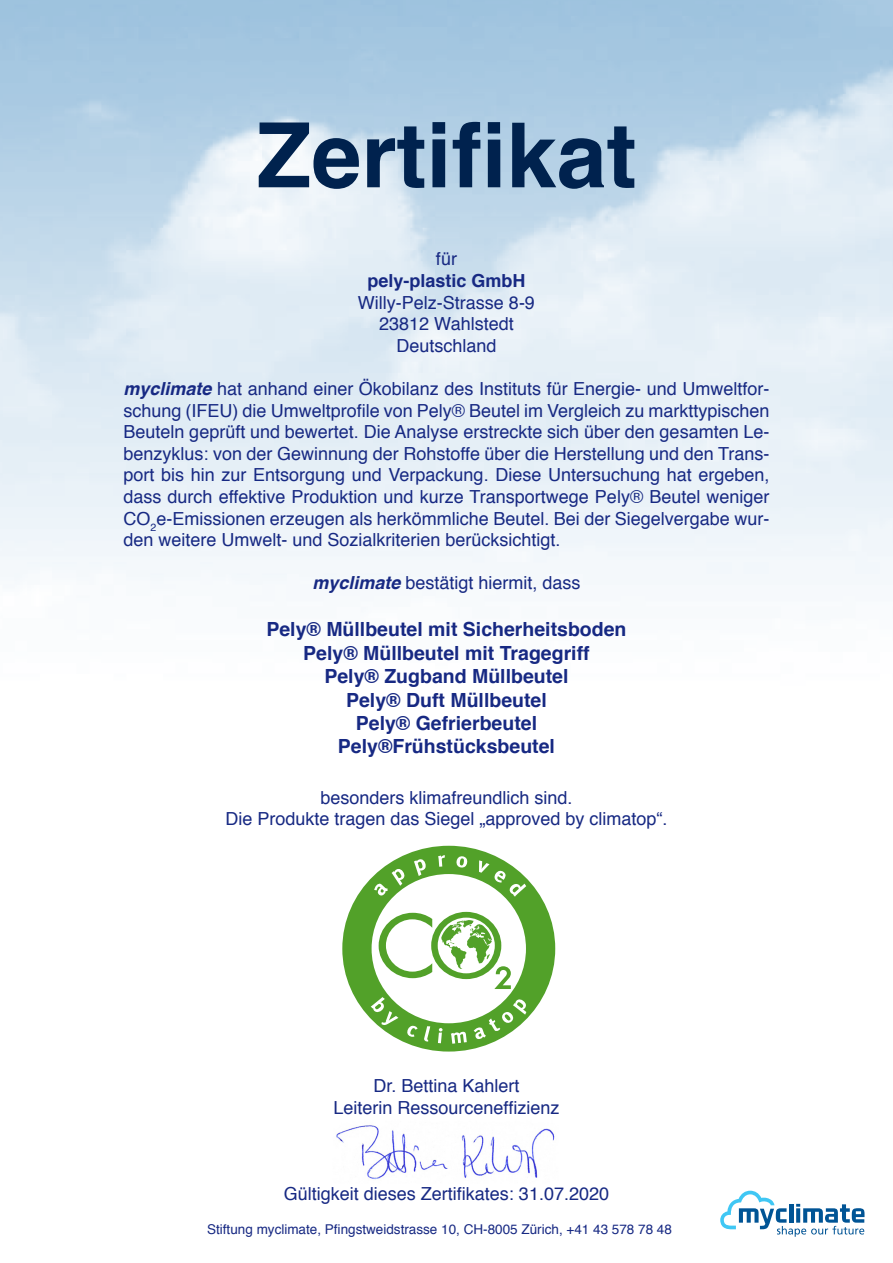
<style>
.page{position:relative;width:893px;height:1263px;background:#fff}
.page>*{position:absolute;margin:0;border:0;box-sizing:border-box;transform-origin:0 0}
.t1{font:700 90px "Helvetica";color:#00224e}
.t2{font:700 19.5px "Helvetica";color:#172983}
.t3{font:18px/21.6px "Helvetica";color:#172983;text-align:justify}
.t4{font:700 18px "Helvetica";color:#172983}
.t5{font:13.5px "Helvetica";color:#172983}
.s1{font-weight:700;font-style:italic}
</style>
<div class="page">
<img style="left:336px;top:1125px;width:219px;height:55px">
<div style="left:342px;top:846px;width:213px;height:205px;background:#52a129;border-radius:50%"></div>
<div style="left:372px;top:874px;width:154px;height:149px;background:#fff;border-radius:50%"></div>
<svg style="left:379px;top:912px;width:132px;height:77px"></svg>
<svg style="left:374px;top:869px;width:31px;height:27px"></svg>
<svg style="left:414px;top:859px;width:12px;height:17px"></svg>
<svg style="left:438px;top:855px;width:7px;height:12px"></svg>
<svg style="left:456px;top:856px;width:11px;height:12px"></svg>
<svg style="left:479px;top:860px;width:47px;height:37px"></svg>
<svg style="left:371px;top:997px;width:27px;height:28px"></svg>
<svg style="left:407px;top:1026px;width:11px;height:11px"></svg>
<svg style="left:424px;top:1026px;width:6px;height:15px"></svg>
<svg style="left:438px;top:1028px;width:5px;height:15px"></svg>
<svg style="left:451px;top:1032px;width:16px;height:12px"></svg>
<svg style="left:474px;top:999px;width:52px;height:40px"></svg>
<svg style="left:720px;top:1191px;width:144px;height:46px"></svg>
<p class="t1" style="left:256px;top:83px;width:382px">Zertifikat</p>
<p class="t3" style="left:436px;top:249px;width:23px">für</p>
<p class="t4" style="left:367px;top:266px;width:160px">pely-plastic GmbH</p>
<p class="t3" style="left:358px;top:292px;width:179px">Willy-Pelz-Strasse 8-9</p>
<p class="t3" style="left:379px;top:314px;width:136px">23812 Wahlstedt</p>
<p class="t3" style="left:396px;top:335px;width:102px">Deutschland</p>
<p class="t3" style="left:123px;top:378px;width:647px"><span class="s1">myclimate</span> hat anhand einer Ökobilanz des Instituts für Energie- und Umweltfor&shy;schung (IFEU) die Umweltprofile von Pely® Beutel im Vergleich zu markttypischen Beuteln geprüft und bewertet. Die Analyse erstreckte sich über den gesamten Le&shy;benzyklus: von der Gewinnung der Rohstoffe über die Herstellung und den Trans&shy;port bis hin zur Entsorgung und Verpackung. Diese Untersuchung hat ergeben, dass durch effektive Produktion und kurze Transportwege Pely® Beutel weniger CO<sub>2</sub>e-Emissionen erzeugen als herkömmliche Beutel. Bei der Siegelvergabe wur&shy;den weitere Umwelt- und Sozialkriterien berücksichtigt.</p>
<p class="t3" style="left:312px;top:573px;width:270px"><span class="s1">myclimate</span> bestätigt hiermit, dass</p>
<p class="t2" style="left:266px;top:614px;width:362px">Pely® Müllbeutel mit Sicherheitsboden</p>
<p class="t2" style="left:303px;top:637px;width:288px">Pely® Müllbeutel mit Tragegriff</p>
<p class="t2" style="left:324px;top:660px;width:246px">Pely® Zugband Müllbeutel</p>
<p class="t2" style="left:346px;top:684px;width:202px">Pely® Duft Müllbeutel</p>
<p class="t2" style="left:356px;top:707px;width:183px">Pely® Gefrierbeutel</p>
<p class="t2" style="left:338px;top:731px;width:219px">Pely®Frühstücksbeutel</p>
<p class="t3" style="left:320px;top:787px;width:254px">besonders klimafreundlich sind.</p>
<p class="t3" style="left:225px;top:809px;width:444px">Die Produkte tragen das Siegel „approved by climatop“.</p>
<p class="t3" style="left:373px;top:1076px;width:148px">Dr. Bettina Kahlert</p>
<p class="t3" style="left:333px;top:1097px;width:228px">Leiterin Ressourceneffizienz</p>
<p class="t3" style="left:284px;top:1184px;width:327px">Gültigkeit dieses Zertifikates: 31.07.2020</p>
<p class="t5" style="left:207px;top:1218px;width:466px">Stiftung myclimate, Pfingstweidstrasse 10, CH-8005 Zürich, +41 43 578 78 48</p>
</div>
